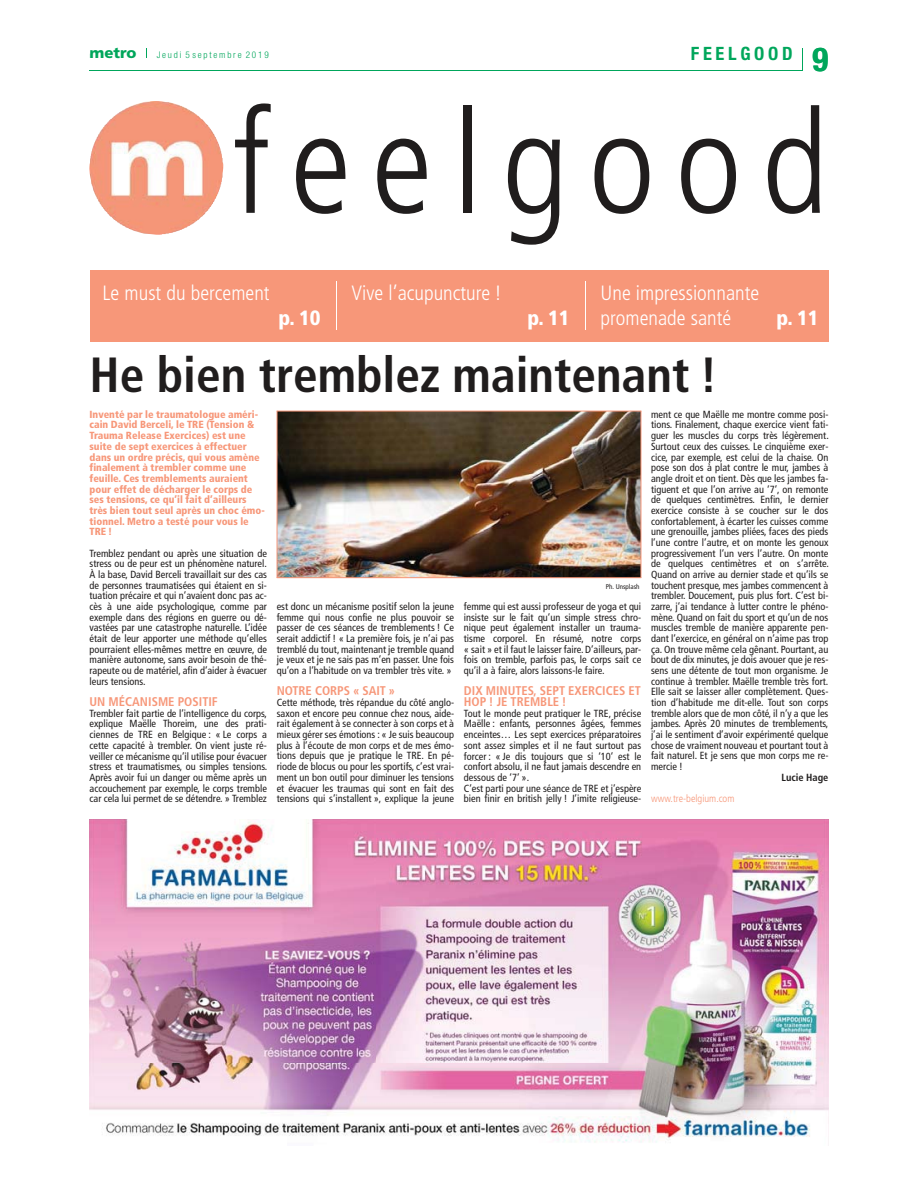
<style>
.page{position:relative;width:918px;height:1188px;background:#fff}
.page>*{position:absolute;margin:0;border:0;box-sizing:border-box;transform-origin:0 0}
.t1{font:300 condensed 143.55px "Frutiger LT Std";letter-spacing:.14em;color:#201d1d}
.t2{font:700 condensed 49.35px "Frutiger LT Std";color:#201d1d}
.t3{font:700 condensed 32.85px "Helvetica Neue LT Std";color:#00a65b}
.t4{font:300 condensed 20.7px/24.8px "Frutiger LT Std";color:#fff}
.t5{font:900 condensed 20.7px "Frutiger LT Std";color:#fff}
.t6{font:700 condensed 18.3px "Helvetica Neue LT Std";letter-spacing:.2em;color:#00a65b}
.t7{font:900 15px "Frutiger LT Std";color:#00a65b}
.t8{font:700 condensed 12.6px/10.6px "Frutiger LT Std";color:#f79779}
.t9{font:condensed 10.35px/10.6px "Frutiger LT Std";color:#201d1d;text-align:justify}
.t10{font:900 condensed 10.35px/10.6px "Frutiger LT Std";color:#f79779}
.t11{font:300 condensed 10.35px "Frutiger LT Std";color:#f79779}
.t12{font:700 condensed 10.35px "Frutiger LT Std";color:#201d1d}
.t13{font:300 condensed 9.15px "Helvetica Neue LT Std";letter-spacing:.2em;color:#00a65b}
.t14{font:condensed 6.9px "Frutiger LT Std";color:#201d1d}
</style>
<div class="page">
<img style="left:90px;top:820px;width:738px;height:323px">
<hr style="left:90px;top:70px;width:712px;height:1px;background:#00a65b">
<svg style="left:802px;top:48px;width:1px;height:23px"></svg>
<div style="left:90px;top:270px;width:738px;height:71px;background:#f79779"></div>
<img style="left:90px;top:101px;width:133px;height:134px">
<hr style="left:336px;top:281px;width:1px;height:49px;background:#fff">
<hr style="left:585px;top:281px;width:1px;height:49px;background:#fff">
<img style="left:278px;top:412px;width:363px;height:165px">
<hr style="left:277px;top:411px;width:1px;height:167px;background:#f79779">
<hr style="left:277px;top:577px;width:364px;height:1px;background:#f79779">
<hr style="left:641px;top:411px;width:1px;height:167px;background:#f79779">
<hr style="left:277px;top:411px;width:364px;height:1px;background:#f79779">
<h3 class="t6" style="left:691px;top:43px;width:103px">FEELGOOD</h3>
<h3 class="t7" style="left:90px;top:44px;width:48px">metro</h3>
<p class="t13" style="left:157px;top:49px;width:114px">Jeudi 5septembre 2019</p>
<h3 class="t3" style="left:813px;top:40px;width:17px">9</h3>
<h1 class="t1" style="left:233px;top:105px;width:597px">feelgood</h1>
<h3 class="t4" style="left:103px;top:283px;width:169px">Le must du bercement</h3>
<h3 class="t5" style="left:278px;top:310px;width:44px">p. 10</h3>
<h3 class="t4" style="left:352px;top:283px;width:152px">Vive l’acupuncture !</h3>
<h3 class="t5" style="left:527px;top:310px;width:44px">p. 11</h3>
<h3 class="t4" style="left:601px;top:283px;width:160px">Une impressionnante promenade santé</h3>
<h2 class="t2" style="left:90px;top:346px;width:630px">He bien tremblez maintenant !</h2>
<h3 class="t5" style="left:776px;top:310px;width:44px">p. 11</h3>
<p class="t10" style="left:90px;top:410px;width:177px">Inventé par le traumatologue améri&shy;cain David Berceli, le TRE (Tension &amp;<br>Trauma Release Exercices) est une suite de sept exercices à effectuer dans un ordre précis, qui vous amène finalement à trembler comme une feuille. Ces tremblements auraient pour effet de décharger le corps de ses tensions, ce qu’il fait d’ailleurs très bien tout seul après un choc émo&shy;tionnel. Metro a testé pour vous le<br>TRE !</p>
<p class="t9" style="left:90px;top:549px;width:179px">Tremblez pendant ou après une situation de stress ou de peur est un phénomène naturel.<br>À la base, David Berceli travaillait sur des cas de personnes traumatisées qui étaient en si&shy;tuation précaire et qui n’avaient donc pas ac&shy;cès à une aide psychologique, comme par exemple dans des régions en guerre ou dé&shy;vastées par une catastrophe naturelle. L’idée était de leur apporter une méthode qu’elles pourraient elles-mêmes mettre en œuvre, de manière autonome, sans avoir besoin de thé&shy;rapeute ou de matériel, afin d’aider à évacuer leurs tensions.</p>
<p class="t8" style="left:90px;top:696px;width:130px">UN MÉCANISME POSITIF</p>
<p class="t9" style="left:90px;top:709px;width:179px">Trembler fait partie de l’intelligence du corps, explique Maëlle Thoreim, une des prati&shy;ciennes de TRE en Belgique : « Le corps a cette capacité à trembler. On vient juste ré&shy;veiller ce mécanisme qu’il utilise pour évacuer stress et traumatismes, ou simples tensions.<br>Après avoir fui un danger ou même après un accouchement par exemple, le corps tremble car cela lui permet de se détendre. » Tremblez</p>
<p class="t9" style="left:277px;top:602px;width:179px">est donc un mécanisme positif selon la jeune femme qui nous confie ne plus pouvoir se passer de ces séances de tremblements ! Ce serait addictif ! « La première fois, je n’ai pas tremblé du tout, maintenant je tremble quand je veux et je ne sais pas m’en passer. Une fois qu’on a l’habitude on va trembler très vite. »</p>
<p class="t8" style="left:277px;top:686px;width:120px">NOTRE CORPS « SAIT »</p>
<p class="t9" style="left:277px;top:698px;width:179px">Cette méthode, très répandue du côté anglo&shy;saxon et encore peu connue chez nous, aide&shy;rait également à se connecter à son corps et à mieux gérer ses émotions : « Je suis beaucoup plus à l’écoute de mon corps et de mes émo&shy;tions depuis que je pratique le TRE. En pé&shy;riode de blocus ou pour les sportifs, c’est vrai&shy;ment un bon outil pour diminuer les tensions et évacuer les traumas qui sont en fait des tensions qui s’installent », explique la jeune</p>
<p class="t14" style="left:606px;top:584px;width:35px">Ph. Unsplash</p>
<p class="t9" style="left:464px;top:602px;width:179px">femme qui est aussi professeur de yoga et qui insiste sur le fait qu’un simple stress chro&shy;nique peut également installer un trauma&shy;tisme corporel. En résumé, notre corps « sait » et il faut le laisser faire. D’ailleurs, par&shy;fois on tremble, parfois pas, le corps sait ce qu’il a à faire, alors laissons-le faire.</p>
<p class="t8" style="left:464px;top:686px;width:179px">DIX MINUTES, SEPT EXERCICES ET<br>HOP ! JE TREMBLE !</p>
<p class="t9" style="left:464px;top:709px;width:179px;text-align:left">Tout le monde peut pratiquer le TRE, précise Maëlle : enfants, personnes âgées, femmes enceintes… Les sept exercices préparatoires sont assez simples et il ne faut surtout pas forcer : « Je dis toujours que si ‘10’ est le confort absolu, il ne faut jamais descendre en dessous de ‘7’ ».<br>C’est parti pour une séance de TRE et j’espère bien finir en british jelly ! J’imite religieuse-</p>
<p class="t9" style="left:651px;top:410px;width:179px">ment ce que Maëlle me montre comme posi&shy;tions. Finalement, chaque exercice vient fati&shy;guer les muscles du corps très légèrement.<br>Surtout ceux des cuisses. Le cinquième exer&shy;cice, par exemple, est celui de la chaise. On pose son dos à plat contre le mur, jambes à angle droit et on tient. Dès que les jambes fa&shy;tiguent et que l’on arrive au ‘7’, on remonte de quelques centimètres. Enfin, le dernier exercice consiste à se coucher sur le dos confortablement, à écarter les cuisses comme une grenouille, jambes pliées, faces des pieds l’une contre l’autre, et on monte les genoux progressivement l’un vers l’autre. On monte de quelques centimètres et on s’arrête.<br>Quand on arrive au dernier stade et qu’ils se touchent presque, mes jambes commencent à trembler. Doucement, puis plus fort. C’est bi&shy;zarre, j’ai tendance à lutter contre le phéno&shy;mène. Quand on fait du sport et qu’un de nos muscles tremble de manière apparente pen&shy;dant l’exercice, en général on n’aime pas trop ça. On trouve même cela gênant. Pourtant, au bout de dix minutes, je dois avouer que je res&shy;sens une détente de tout mon organisme. Je continue à trembler. Maëlle tremble très fort.<br>Elle sait se laisser aller complètement. Ques&shy;tion d’habitude me dit-elle. Tout son corps tremble alors que de mon côté, il n’y a que les jambes. Après 20 minutes de tremblements, j’ai le sentiment d’avoir expérimenté quelque chose de vraiment nouveau et pourtant tout à fait naturel. Et je sens que mon corps me re&shy;mercie !</p>
<p class="t12" style="left:781px;top:771px;width:48px">Lucie Hage</p>
<p class="t11" style="left:651px;top:794px;width:85px">www.tre-belgium.com</p>
</div>
